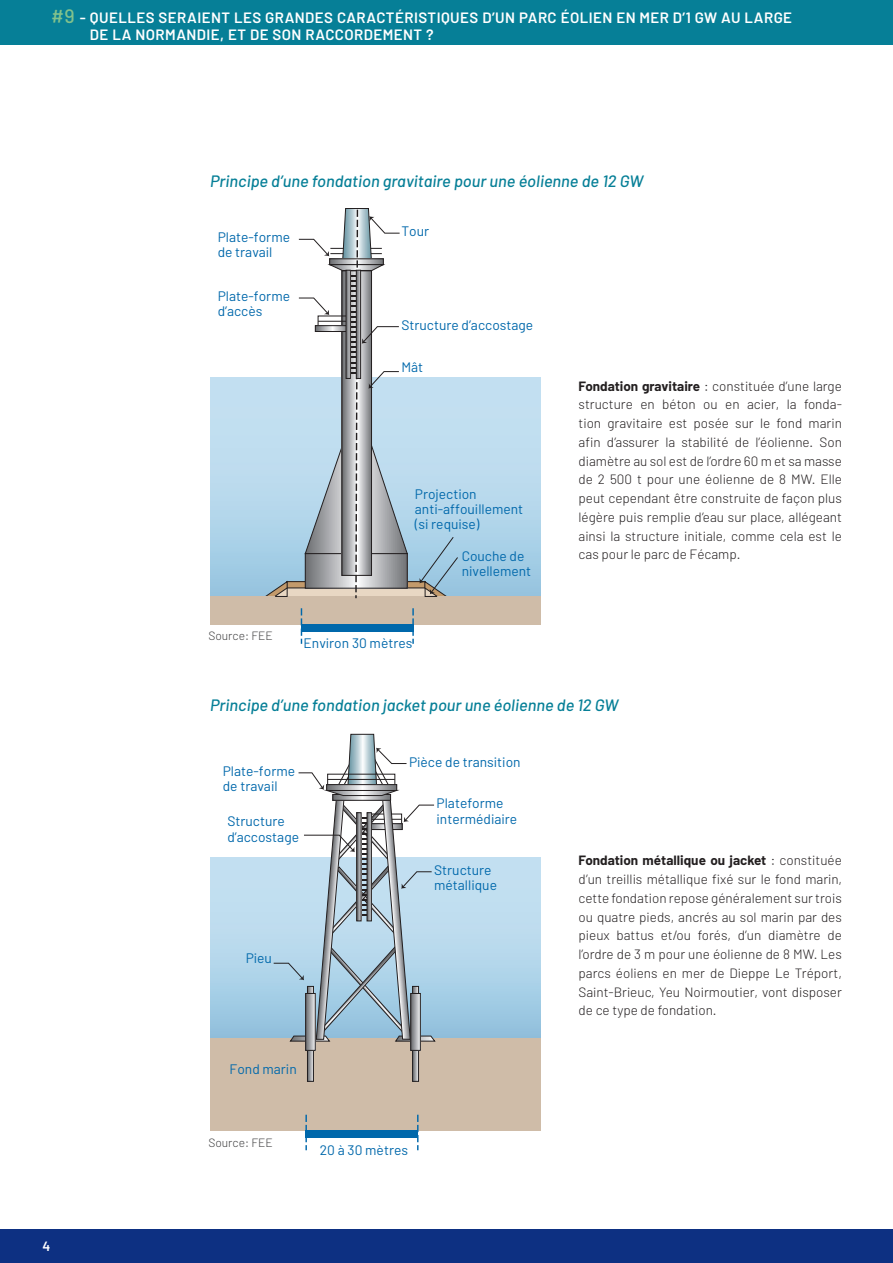
<style>
.page{position:relative;width:893px;height:1263px;background:#fff}
.page>*{position:absolute;margin:0;border:0;box-sizing:border-box;transform-origin:0 0}
.legende_photo{font:italic 500 16.5px "Barlow";color:#067f97}
.t1{font:600 15px/16.5px "Barlow";letter-spacing:.03em;color:#fff}
.t2{font:13.8px/15.1px "Barlow";color:#0068ab}
.TC{font:300 13.5px/18.8px "Barlow";color:#231f20;text-align:justify}
.t3{font:600 13.5px "Barlow";color:#fff}
.note{font:300 12px "Barlow";color:#3e3e3f}
.s1{font-weight:500;font-size:19.5px;color:#82c28c}
.s2{font-weight:700}
</style>
<div class="page">
<div style="left:0;top:0;width:893px;height:45px;background:#067f97"></div>
<div style="left:0;top:1229px;width:893px;height:34px;background:#0d3082"></div>
<div style="left:210px;top:378px;width:330px;height:237px;background:linear-gradient(to bottom,#cce5f4,#9ac7e1)"></div>
<div style="left:210px;top:596px;width:330px;height:28px;background:#cfbca8"></div>
<svg style="left:248px;top:208px;width:216px;height:436px"></svg>
<hr style="left:346px;top:270px;width:4px;height:108px;background:#a1a3a6">
<div style="left:346px;top:270px;width:5px;height:109px;border:1px solid #231f20"></div>
<div style="left:356px;top:270px;width:5px;height:108px;background:#9b9ca0"></div>
<div style="left:356px;top:270px;width:5px;height:109px;border:1px solid #231f20"></div>
<div style="left:210px;top:857px;width:330px;height:184px;background:linear-gradient(to bottom,#cde6f5,#98c5e0)"></div>
<div style="left:210px;top:1038px;width:330px;height:93px;background:#cfbca8"></div>
<svg style="left:309px;top:1050px;width:3px;height:29px"></svg>
<div style="left:307px;top:986px;width:7px;height:95px;border:1px solid #231f20"></div>
<svg style="left:307px;top:1042px;width:6px;height:6px"></svg>
<div style="left:305px;top:993px;width:10px;height:57px;border:1px solid #231f20"></div>
<svg style="left:414px;top:1050px;width:3px;height:29px"></svg>
<div style="left:412px;top:986px;width:7px;height:95px;border:1px solid #231f20"></div>
<svg style="left:413px;top:1042px;width:6px;height:6px"></svg>
<div style="left:411px;top:993px;width:10px;height:57px;border:1px solid #231f20"></div>
<svg style="left:273px;top:734px;width:162px;height:308px"></svg>
<div style="left:306px;top:1130px;width:112px;height:8px;background:#0068ab"></div>
<svg style="left:305px;top:1115px;width:2px;height:35px"></svg>
<svg style="left:417px;top:1115px;width:1px;height:35px"></svg>
<p class="t1" style="left:90px;top:9px;width:704px;text-indent:-39px"><span class="s1">#9</span> - QUELLES SERAIENT LES GRANDES CARACTÉRISTIQUES D’UN PARC ÉOLIEN EN MER D’1 GW AU LARGE<br>DE LA NORMANDIE, ET DE SON RACCORDEMENT ?</p>
<p class="legende_photo" style="left:210px;top:170px;width:435px">Principe d’une fondation gravitaire pour une éolienne de 12 GW</p>
<p class="t2" style="left:218px;top:229px;width:74px">Plate-forme de travail</p>
<p class="t2" style="left:218px;top:288px;width:74px">Plate-forme d’accès</p>
<p class="t2" style="left:401px;top:223px;width:29px">Tour</p>
<p class="t2" style="left:401px;top:317px;width:133px">Structure d’accostage</p>
<p class="t2" style="left:401px;top:360px;width:23px">Mât</p>
<p class="note" style="left:208px;top:628px;width:66px">Source: FEE</p>
<p class="t2" style="left:415px;top:486px;width:110px">Projection anti-affouillement (si requise)</p>
<p class="t2" style="left:462px;top:548px;width:71px">Couche de nivellement</p>
<p class="t2" style="left:304px;top:635px;width:110px">Environ 30 mètres</p>
<p class="TC" style="left:579px;top:376px;width:265px"><span class="s2">Fondation gravitaire</span> : constituée d’une large structure en béton ou en acier, la fonda&shy;tion gravitaire est posée sur le fond marin afin d’assurer la stabilité de l’éolienne. Son diamètre au sol est de l’ordre 60 m et sa masse de 2 500 t pour une éolienne de 8 MW. Elle peut cependant être construite de façon plus légère puis remplie d’eau sur place, allégeant ainsi la structure initiale, comme cela est le cas pour le parc de Fécamp.</p>
<p class="legende_photo" style="left:210px;top:695px;width:410px">Principe d’une fondation jacket pour une éolienne de 12 GW</p>
<p class="t3" style="left:43px;top:1238px;width:9px">4</p>
<p class="t2" style="left:223px;top:763px;width:74px">Plate-forme de travail</p>
<p class="t2" style="left:227px;top:813px;width:73px">Structure d’accostage</p>
<p class="t2" style="left:246px;top:950px;width:28px">Pieu</p>
<p class="t2" style="left:409px;top:754px;width:113px">Pièce de transition</p>
<p class="t2" style="left:437px;top:795px;width:82px">Plateforme intermédiaire</p>
<p class="t2" style="left:434px;top:862px;width:64px">Structure métallique</p>
<p class="t2" style="left:230px;top:1061px;width:69px">Fond marin</p>
<p class="note" style="left:208px;top:1135px;width:66px">Source: FEE</p>
<p class="t2" style="left:320px;top:1142px;width:90px">20 à 30 mètres</p>
<p class="TC" style="left:579px;top:851px;width:265px"><span class="s2">Fondation métallique ou jacket</span> : constituée d’un treillis métallique fixé sur le fond marin, cette fondation repose généralement sur trois ou quatre pieds, ancrés au sol marin par des pieux battus et/ou forés, d’un diamètre de l’ordre de 3 m pour une éolienne de 8 MW. Les parcs éoliens en mer de Dieppe Le Tréport, Saint-Brieuc, Yeu Noirmoutier, vont disposer de ce type de fondation.</p>
</div>
